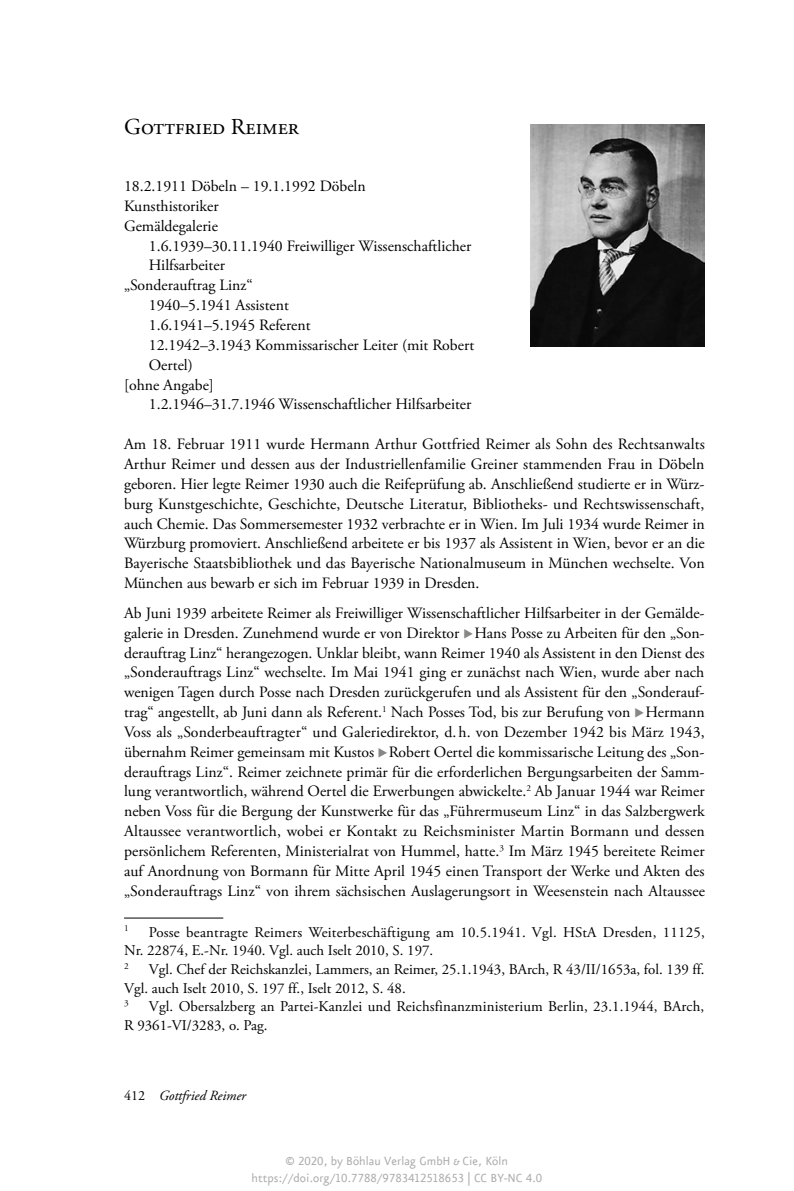
<style>
.page{position:relative;width:794px;height:1191px;background:#fff}
.page>*{position:absolute;margin:0;border:0;box-sizing:border-box;transform-origin:0 0}
.t1{font:22.75px "Adobe Garamond Pro";color:#000}
.t2{font:15.75px/19.8px "Adobe Garamond Pro";color:#000;text-align:justify}
.t3{font:14.88px/18.6px "Adobe Garamond Pro";color:#000}
.t4{font:14px/16.8px "VR Eureka Sans";color:#ababab;text-align:center}
.t5{font:italic 14px "Adobe Garamond Pro";color:#000}
.t6{font:9.1px "Adobe Garamond Pro";color:#000}
.s1{color:#878786}
.s2{font-style:normal}
</style>
<div class="page">
<hr style="left:124px;top:917px;width:99px;height:1px;background:#000">
<img style="left:531px;top:124px;width:173px;height:222px">
<h1 class="t1" style="left:124px;top:113px;width:176px">Gottfried Reimer</h1>
<p class="t2" style="left:124px;top:177px;width:243px;text-align:left">18.2.1911 Döbeln – 19.1.1992 Döbeln<br>Kunsthistoriker<br>Gemäldegalerie</p>
<p class="t2" style="left:149px;top:236px;width:324px">1.6.1939–30.11.1940 Freiwilliger Wissenschaftlicher</p>
<p class="t2" style="left:149px;top:256px;width:78px">Hilfsarbeiter</p>
<p class="t2" style="left:124px;top:276px;width:130px">„Sonderauftrag Linz“</p>
<p class="t2" style="left:149px;top:296px;width:141px">1940–5.1941 Assistent</p>
<p class="t2" style="left:149px;top:316px;width:163px">1.6.1941–5.1945 Referent</p>
<p class="t2" style="left:149px;top:335px;width:327px">12.1942–3.1943 Kommissarischer Leiter (mit Robert</p>
<p class="t2" style="left:149px;top:355px;width:46px">Oertel)</p>
<p class="t2" style="left:124px;top:375px;width:91px">[ohne Angabe]</p>
<p class="t2" style="left:149px;top:395px;width:324px">1.2.1946–31.7.1946 Wissenschaftlicher Hilfsarbeiter</p>
<p class="t2" style="left:124px;top:435px;width:582px">Am 18. Februar 1911 wurde Hermann Arthur Gottfried Reimer als Sohn des Rechtsanwalts Arthur Reimer und dessen aus der Industriellenfamilie Greiner stammenden Frau in Döbeln geboren. Hier legte Reimer 1930 auch die Reifeprüfung ab. Anschließend studierte er in Würz&shy;burg Kunstgeschichte, Geschichte, Deutsche Literatur, Bibliotheks- und Rechtswissenschaft, auch Chemie. Das Sommersemester 1932 verbrachte er in Wien. Im Juli 1934 wurde Reimer in Würzburg promoviert. Anschließend arbeitete er bis 1937 als Assistent in Wien, bevor er an die Bayerische Staatsbibliothek und das Bayerische Nationalmuseum in München wechselte. Von München aus bewarb er sich im Februar 1939 in Dresden.</p>
<p class="t2" style="left:124px;top:603px;width:582px">Ab Juni 1939 arbeitete Reimer als Freiwilliger Wissenschaftlicher Hilfsarbeiter in der Gemälde&shy;galerie in Dresden. Zunehmend wurde er von Direktor <span class="s1">▶</span>Hans Posse zu Arbeiten für den „Son&shy;derauftrag Linz“ herangezogen. Unklar bleibt, wann Reimer 1940 als Assistent in den Dienst des „Sonderauftrags Linz“ wechselte. Im Mai 1941 ging er zunächst nach Wien, wurde aber nach wenigen Tagen durch Posse nach Dresden zurückgerufen und als Assistent für den „Sonderauf&shy;trag“ angestellt, ab Juni dann als Referent.<sup>1</sup> Nach Posses Tod, bis zur Berufung von <span class="s1">▶</span>Hermann Voss als „Sonderbeauftragter“ und Galeriedirektor, d. h. von Dezember 1942 bis März 1943, übernahm Reimer gemeinsam mit Kustos <span class="s1">▶</span>Robert Oertel die kommissarische Leitung des „Son&shy;derauftrags Linz“. Reimer zeichnete primär für die erforderlichen Bergungsarbeiten der Samm&shy;lung verantwortlich, während Oertel die Erwerbungen abwickelte.<sup>2</sup> Ab Januar 1944 war Reimer neben Voss für die Bergung der Kunstwerke für das „Führermuseum Linz“ in das Salzbergwerk Altaussee verantwortlich, wobei er Kontakt zu Reichsminister Martin Bormann und dessen persönlichem Referenten, Ministerialrat von Hummel, hatte.<sup>3</sup> Im März 1945 bereitete Reimer auf Anordnung von Bormann für Mitte April 1945 einen Transport der Werke und Akten des „Sonderauftrags Linz“ von ihrem sächsischen Auslagerungsort in Weesenstein nach Altaussee</p>
<p class="t6" style="left:124px;top:923px;width:6px">1</p>
<p class="t3" style="left:124px;top:923px;width:582px;text-indent:25px">Posse beantragte Reimers Weiterbeschäftigung am 10.5.1941. Vgl. HStA Dresden, 11125,<br>Nr. 22874, E.-Nr. 1940. Vgl. auch Iselt 2010, S. 197.</p>
<p class="t6" style="left:124px;top:960px;width:6px">2</p>
<p class="t3" style="left:124px;top:960px;width:582px;text-indent:25px">Vgl. Chef der Reichskanzlei, Lammers, an Reimer, 25.1.1943, BArch, R 43/II/1653a, fol. 139 ff.<br>Vgl. auch Iselt 2010, S. 197 ff., Iselt 2012, S. 48.</p>
<p class="t6" style="left:124px;top:997px;width:6px">3</p>
<p class="t3" style="left:124px;top:997px;width:581px;text-indent:25px">Vgl. Obersalzberg an Partei-Kanzlei und Reichsfinanzministerium Berlin, 23.1.1944, BArch,<br>R 9361-VI/3283, o. Pag.</p>
<p class="t5" style="left:124px;top:1087px;width:123px"><span class="s2">412</span> Gottfried Reimer</p>
<p class="t4" style="left:252px;top:1153px;width:292px">© 2020, by Böhlau Verlag GmbH &amp; Cie, Köln https://doi.org/10.7788/9783412518653 | CC BY-NC 4.0</p>
</div>
